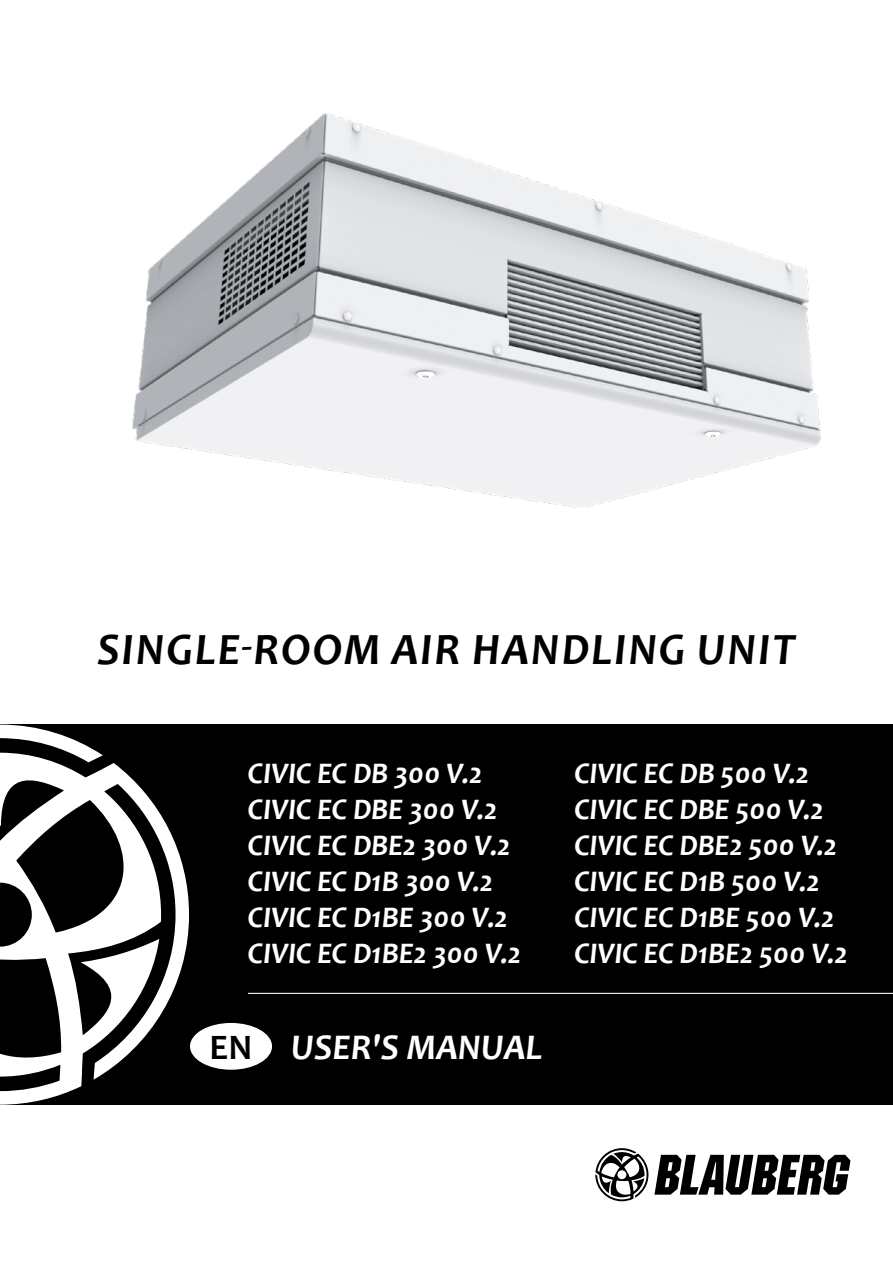
<style>
.page{position:relative;width:893px;height:1263px;background:#fff}
.page>*{position:absolute;margin:0;border:0;box-sizing:border-box;transform-origin:0 0}
.t1{font:italic 700 45px "Candara";letter-spacing:.04em;color:#000}
.t2{font:italic 700 36.3px "Candara";color:#fff}
.t3{font:italic 700 30px/36px "Candara";letter-spacing:-.01em;color:#fff}
.s1{font-style:normal;font-size:36px;color:#000}
</style>
<div class="page">
<div style="left:0;top:724px;width:893px;height:381px;background:#000"></div>
<hr style="left:248px;top:993px;width:645px;height:1px;background:#fff">
<svg style="left:0;top:724px;width:189px;height:381px"></svg>
<svg style="left:654px;top:1155px;width:196px;height:39px"></svg>
<svg style="left:595px;top:1148px;width:53px;height:53px"></svg>
<div style="left:191px;top:1024px;width:80px;height:45px;background:#fff;border-radius:50%"></div>
<div style="left:190px;top:1023px;width:82px;height:47px;border:2px solid #fff;border-radius:50%"></div>
<img style="left:133px;top:114px;width:687px;height:394px">
<h1 class="t1" style="left:97px;top:621px;width:700px">SINGLE-ROOM AIR HANDLING UNIT</h1>
<p class="t3" style="left:248px;top:755px;width:275px">CIVIC EC DB 300 V.2<br>CIVIC EC DBE 300 V.2<br>CIVIC EC DBE2 300 V.2<br>CIVIC EC D1B 300 V.2<br>CIVIC EC D1BE 300 V.2<br>CIVIC EC D1BE2 300 V.2</p>
<p class="t3" style="left:574px;top:755px;width:275px">CIVIC EC DB 500 V.2<br>CIVIC EC DBE 500 V.2<br>CIVIC EC DBE2 500 V.2<br>CIVIC EC D1B 500 V.2<br>CIVIC EC D1BE 500 V.2<br>CIVIC EC D1BE2 500 V.2</p>
<p class="t2" style="left:210px;top:1025px;width:334px"><span class="s1">EN</span> USER'S MANUAL</p>
</div>
